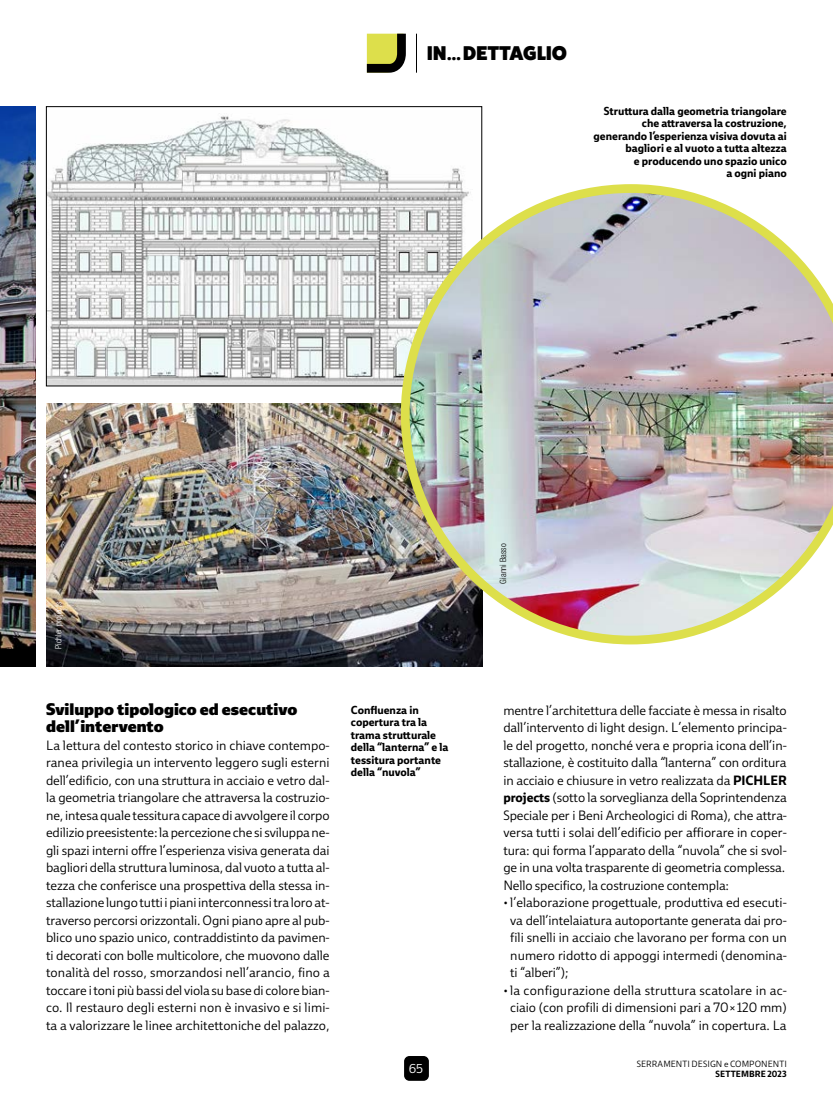
<style>
.page{position:relative;width:833px;height:1106px;background:#fff}
.page>*{position:absolute;margin:0;border:0;box-sizing:border-box;transform-origin:0 0}
.t1{font:800 20px "Fat Frank";letter-spacing:.015em;color:#000}
.t2{font:16.25px/17.5px "Ebony Hv";color:#000}
.t3{font:13.12px/17.5px "Ebony Lt";letter-spacing:-.005em;color:#000;text-align:justify}
.t4{font:12.5px "Ebony Lt";color:#fff}
.t5{font:700 11.25px/12.5px "Ebony";color:#000;text-align:right}
.t6{font:8.75px "Ebony Lt";letter-spacing:.005em;color:#000}
.t7{font:300 condensed 8.75px "Helvetica Neue LT Std";color:#fff}
.t8{font:700 8.75px "Ebony";letter-spacing:.01em;color:#000}
.t9{font:300 condensed 8.75px "Helvetica Neue LT Std";color:#000}
.s1{font-family:"Ebony";font-weight:700}
</style>
<div class="page">
<hr style="left:416px;top:34px;width:1px;height:39px;background:#000">
<svg style="left:366px;top:33px;width:40px;height:40px;background:#929440"></svg>
<div style="left:404px;top:1056px;width:25px;height:24px;background:#000;border-radius:5px"></div>
<img style="left:46px;top:404px;width:436px;height:262px">
<img style="left:0;top:421px;width:35px;height:228px">
<img style="left:0;top:106px;width:35px;height:315px">
<div style="left:0;top:649px;width:35px;height:17px;background:#000"></div>
<svg style="left:48px;top:116px;width:415px;height:268px"></svg>
<img style="left:401px;top:184px;width:432px;height:460px">
<h1 class="t1" style="left:427px;top:42px;width:141px">IN... DETTAGLIO</h1>
<p class="t5" style="left:593px;top:104px;width:195px">Struttura dalla geometria triangolare che attraversa la costruzione, generando l’esperienza visiva dovuta ai bagliori e al vuoto a tutta altezza<br>e producendo uno spazio unico<br>a ogni piano</p>
<p class="t7" style="left:53px;top:649px;width:49px;rotate:-90deg">Pichler projects</p>
<p class="t2" style="left:46px;top:700px;width:253px">Sviluppo tipologico ed esecutivo dell’intervento</p>
<p class="t3" style="left:46px;top:736px;width:285px">La lettura del contesto storico in chiave contempo&shy;ranea privilegia un intervento leggero sugli esterni dell’edificio, con una struttura in acciaio e vetro dal&shy;la geometria triangolare che attraversa la costruzio&shy;ne, intesa quale tessitura capace di avvolgere il corpo edilizio preesistente: la percezione che si sviluppa ne&shy;gli spazi interni offre l’esperienza visiva generata dai bagliori della struttura luminosa, dal vuoto a tutta al&shy;tezza che conferisce una prospettiva della stessa in&shy;stallazione lungo tutti i piani interconnessi tra loro at&shy;traverso percorsi orizzontali. Ogni piano apre al pub&shy;blico uno spazio unico, contraddistinto da pavimen&shy;ti decorati con bolle multicolore, che muovono dalle tonalità del rosso, smorzandosi nell’arancio, fino a toccare i toni più bassi del viola su base di colore bian&shy;co. Il restauro degli esterni non è invasivo e si limi&shy;ta a valorizzare le linee architettoniche del palazzo,</p>
<p class="t5" style="left:351px;top:703px;width:99px;text-align:left">Confluenza in copertura tra la trama strutturale della “lanterna” e la tessitura portante della “nuvola”</p>
<p class="t4" style="left:409px;top:1060px;width:16px">65</p>
<p class="t9" style="left:498px;top:583px;width:42px;rotate:-90deg">Gianni Basso</p>
<p class="t3" style="left:503px;top:701px;width:285px;text-align:left">mentre l’architettura delle facciate è messa in risalto dall’intervento di light design. L’elemento principa&shy;le del progetto, nonché vera e propria icona dell’in&shy;stallazione, è costituito dalla “lanterna” con orditura in acciaio e chiusure in vetro realizzata da <span class="s1">PICHLER projects</span> (sotto la sorveglianza della Soprintendenza Speciale per i Beni Archeologici di Roma), che attra&shy;versa tutti i solai dell’edificio per affiorare in coper&shy;tura: qui forma l’apparato della “nuvola” che si svol&shy;ge in una volta trasparente di geometria complessa.<br>Nello specifico, la costruzione contempla:</p>
<p class="t3" style="left:510px;top:893px;width:278px;text-indent:-7px">• l’elaborazione progettuale, produttiva ed esecuti&shy;va dell’intelaiatura autoportante generata dai pro&shy;fili snelli in acciaio che lavorano per forma con un numero ridotto di appoggi intermedi (denomina&shy;ti “alberi”);</p>
<p class="t3" style="left:503px;top:981px;width:285px;text-align:center">• la configurazione della struttura scatolare in ac&shy;ciaio (con profili di dimensioni pari a 70×120 mm) per la realizzazione della “nuvola” in copertura. La</p>
<p class="t6" style="left:637px;top:1057px;width:151px">SERRAMENTI DESIGN e COMPONENTI</p>
<p class="t8" style="left:715px;top:1067px;width:73px">Settembre 2023</p>
</div>
